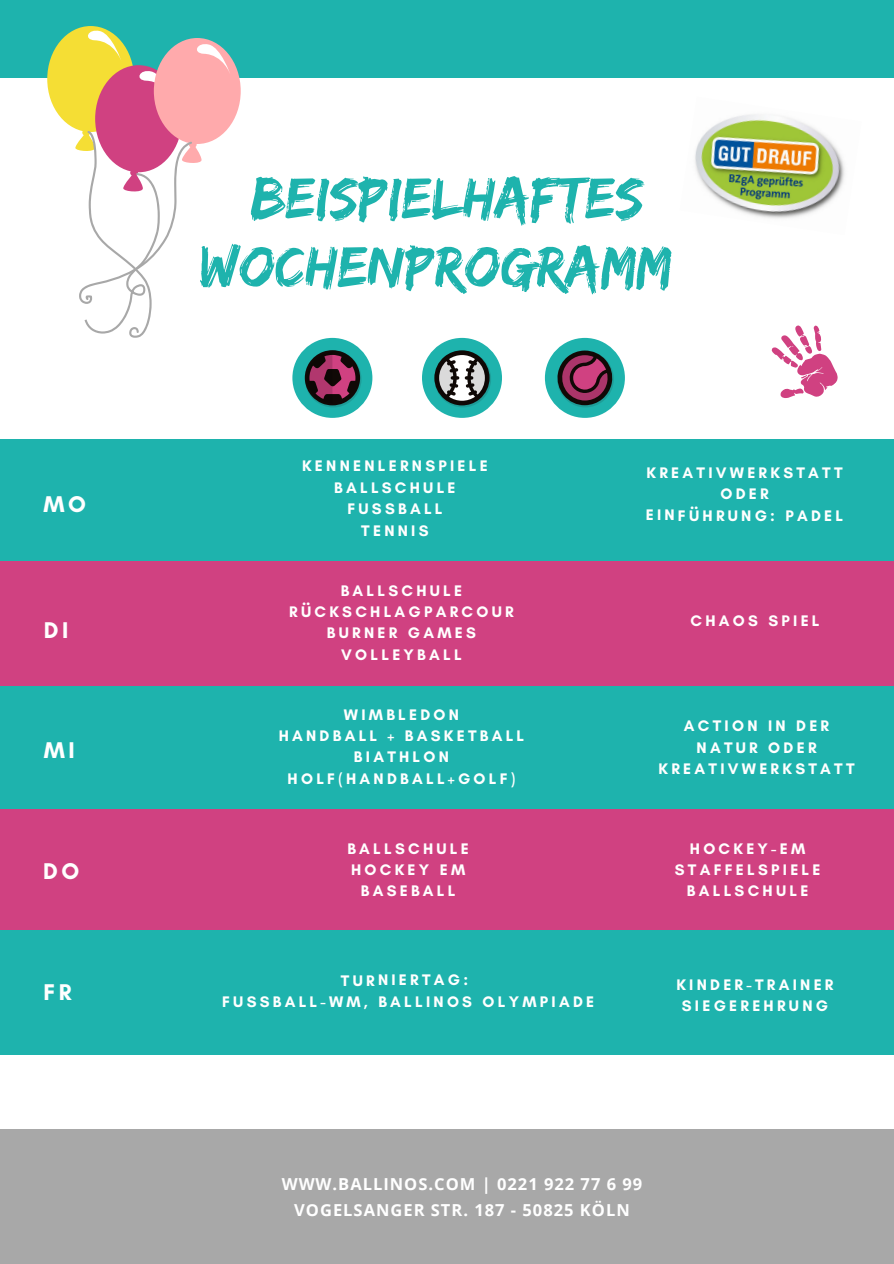
<style>
.page{position:relative;width:894px;height:1264px;background:#fff}
.page>*{position:absolute;margin:0;border:0;box-sizing:border-box;transform-origin:0 0}
.t1{font:59.55px/68.7px "Edo";color:#1eb3ad;text-align:center}
.t2{font:700 23.25px "Glacial Indifference";letter-spacing:.16em;color:#fff}
.t3{font:700 16.5px/26px "Open Sans";letter-spacing:.06em;color:#fff;text-align:center}
.t4{font:700 15.6px/21.5px "Glacial Indifference";letter-spacing:.21em;color:#fff;text-align:center}
</style>
<div class="page">
<div style="left:0;top:1129px;width:893px;height:134px;background:#a8a8a8"></div>
<div style="left:0;top:439px;width:893px;height:122px;background:#1eb3ad"></div>
<div style="left:0;top:561px;width:893px;height:126px;background:#d04181"></div>
<div style="left:0;top:686px;width:893px;height:124px;background:#1eb3ad"></div>
<div style="left:0;top:809px;width:893px;height:124px;background:#d04181"></div>
<div style="left:0;top:930px;width:893px;height:124px;background:#1eb3ad"></div>
<div style="left:0;top:0;width:893px;height:78px;background:#1eb3ad"></div>
<svg style="left:771px;top:325px;width:67px;height:73px"></svg>
<div style="left:47px;top:26px;width:87px;height:106px;background:#f5de34;border-radius:50%"></div>
<div style="left:95px;top:65px;width:87px;height:107px;background:#d04181;border-radius:50%"></div>
<svg style="left:88px;top:28px;width:33px;height:32px"></svg>
<svg style="left:139px;top:68px;width:19px;height:34px"></svg>
<div style="left:154px;top:38px;width:87px;height:106px;background:#ffaaac;border-radius:50%"></div>
<svg style="left:75px;top:131px;width:127px;height:207px"></svg>
<svg style="left:197px;top:42px;width:33px;height:31px"></svg>
<div style="left:292px;top:338px;width:80px;height:80px;background:#1eb3ad;border-radius:50%"></div>
<svg style="left:305px;top:350px;width:56px;height:57px"></svg>
<div style="left:422px;top:338px;width:80px;height:80px;background:#1eb3ad;border-radius:50%"></div>
<svg style="left:434px;top:350px;width:57px;height:57px"></svg>
<div style="left:436px;top:358px;width:18px;height:39px;background:#000;border-radius:50%;opacity:.15"></div>
<div style="left:469px;top:358px;width:18px;height:39px;background:#000;border-radius:50%;opacity:.15"></div>
<div style="left:544px;top:338px;width:80px;height:80px;background:#1eb3ad;border-radius:50%"></div>
<svg style="left:556px;top:350px;width:57px;height:57px"></svg>
<img style="left:695px;top:114px;width:150px;height:105px">
<h2 class="t2" style="left:43px;top:490px;width:44px">MO</h2>
<h2 class="t2" style="left:44px;top:616px;width:26px">DI</h2>
<h2 class="t2" style="left:44px;top:735px;width:33px">MI</h2>
<h2 class="t2" style="left:43px;top:856px;width:38px">DO</h2>
<h2 class="t2" style="left:43px;top:977px;width:30px">FR</h2>
<h1 class="t1" style="left:199px;top:162px;width:473px">BEISPIELHAFTES<br>WOCHENPROGRAMM</h1>
<p class="t4" style="left:302px;top:455px;width:187px">KENNENLERNSPIELE<br>BALLSCHULE<br>FUSSBALL<br>TENNIS</p>
<p class="t4" style="left:289px;top:579px;width:226px">BALLSCHULE<br>RÜCKSCHLAGPARCOUR<br>BURNER GAMES<br>VOLLEYBALL</p>
<p class="t4" style="left:645px;top:461px;width:199px">KREATIVWERKSTATT<br>ODER<br>EINFÜHRUNG: PADEL</p>
<p class="t4" style="left:690px;top:610px;width:130px">CHAOS SPIEL</p>
<p class="t4" style="left:278px;top:703px;width:247px">WIMBLEDON<br>HANDBALL + BASKETBALL<br>BIATHLON<br>HOLF(HANDBALL+GOLF)</p>
<p class="t4" style="left:658px;top:715px;width:197px">ACTION IN DER<br>NATUR ODER<br>KREATIVWERKSTATT</p>
<p class="t4" style="left:347px;top:837px;width:123px">BALLSCHULE<br>HOCKEY EM<br>BASEBALL</p>
<p class="t4" style="left:222px;top:969px;width:373px">TURNIERTAG:<br>FUSSBALL-WM, BALLINOS OLYMPIADE</p>
<p class="t4" style="left:674px;top:837px;width:147px">HOCKEY-EM<br>STAFFELSPIELE<br>BALLSCHULE</p>
<p class="t4" style="left:676px;top:973px;width:159px">KINDER-TRAINER<br>SIEGEREHRUNG</p>
<p class="t3" style="left:281px;top:1170px;width:362px">WWW.BALLINOS.COM | 0221 922 77 6 99<br>VOGELSANGER STR. 187 - 50825 KÖLN</p>
</div>
